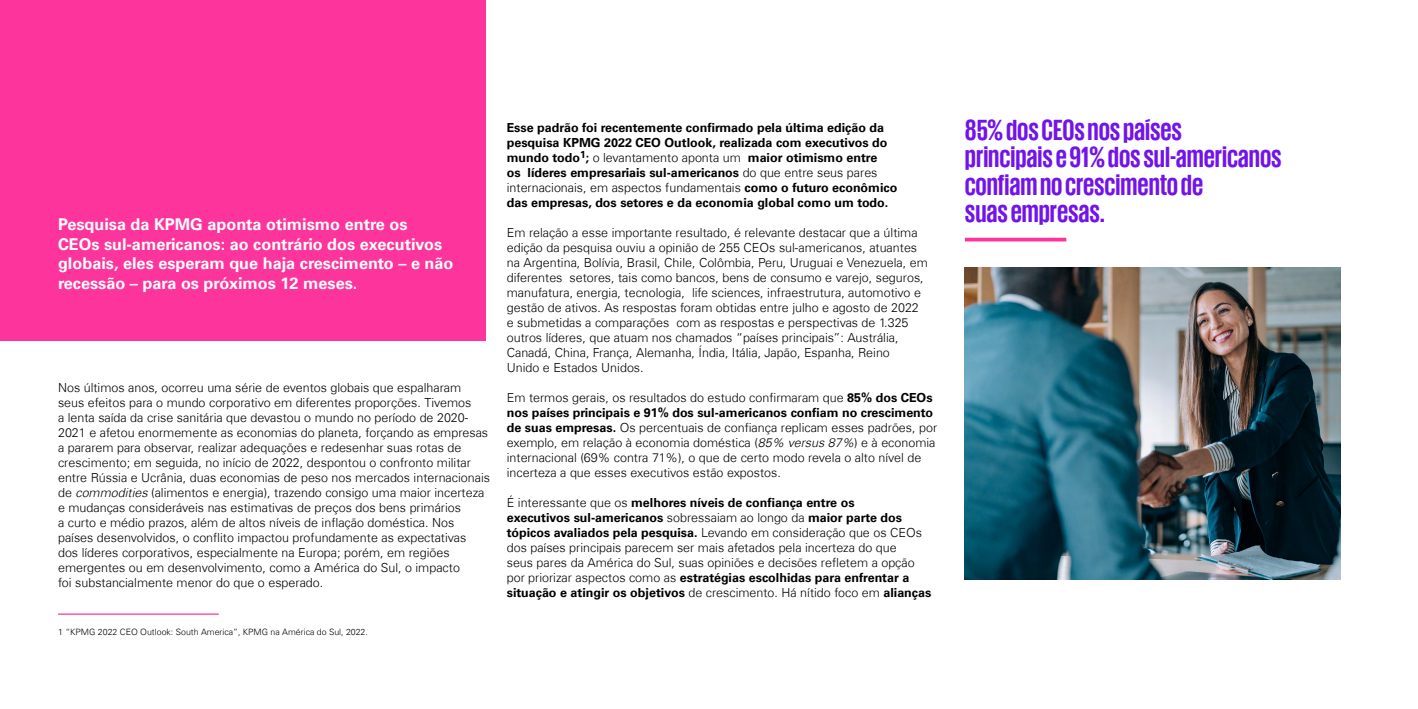
<style>
.page{position:relative;width:1418px;height:709px;background:#fff}
.page>*{position:absolute;margin:0;border:0;box-sizing:border-box;transform-origin:0 0}
.t1{font:700 30px/27.5px "KPMG";color:#7213e9}
.t2{font:700 16.25px/19.5px "Universfor KPMG";color:#fff}
.t3{font:300 12.5px/15px "Universfor KPMG";color:#000}
.t4{font:700 12.5px/15px "Universfor KPMG";color:#000}
.t5{font:300 8.75px "Universfor KPMG";color:#000}
.s1{font-style:italic}
.s2{font-weight:300}
.s3{font-weight:700}
</style>
<div class="page">
<div style="left:0;top:0;width:485px;height:340px;background:#fd349c"></div>
<img style="left:964px;top:268px;width:375px;height:311px">
<hr style="left:964px;top:238px;width:102px;height:3px;background:#fd349c">
<hr style="left:58px;top:613px;width:161px;height:1px;background:#fd349c">
<h2 class="t2" style="left:58px;top:215px;width:397px">Pesquisa da KPMG aponta otimismo entre os<br>CEOs sul-americanos: ao contrário dos executivos globais, eles esperam que haja crescimento – e não recessão – para os próximos 12 meses.</h2>
<p class="t3" style="left:58px;top:380px;width:433px">Nos últimos anos, ocorreu uma série de eventos globais que espalharam seus efeitos para o mundo corporativo em diferentes proporções. Tivemos<br>a lenta saída da crise sanitária que devastou o mundo no período de 2020- 2021 e afetou enormemente as economias do planeta, forçando as empresas a pararem para observar, realizar adequações e redesenhar suas rotas de crescimento; em seguida, no início de 2022, despontou o confronto militar entre Rússia e Ucrânia, duas economias de peso nos mercados internacionais de <span class="s1">commodities</span> (alimentos e energia), trazendo consigo uma maior incerteza e mudanças consideráveis nas estimativas de preços dos bens primários<br>a curto e médio prazos, além de altos níveis de inflação doméstica. Nos países desenvolvidos, o conflito impactou profundamente as expectativas<br>dos líderes corporativos, especialmente na Europa; porém, em regiões emergentes ou em desenvolvimento, como a América do Sul, o impacto<br>foi substancialmente menor do que o esperado.</p>
<p class="t5" style="left:58px;top:626px;width:311px">1 “KPMG 2022 CEO Outlook: South America”, KPMG na América do Sul, 2022.</p>
<p class="t4" style="left:507px;top:120px;width:392px">Esse padrão foi recentemente confirmado pela última edição da pesquisa KPMG 2022 CEO Outlook, realizada com executivos do mundo todo<sup>1</sup>; <span class="s2">o levantamento aponta um</span> maior otimismo entre<br>os líderes empresariais sul-americanos <span class="s2">do que entre seus pares internacionais, em aspectos fundamentais</span> como o futuro econômico das empresas, dos setores e da economia global como um todo.</p>
<p class="t3" style="left:507px;top:225px;width:422px">Em relação a esse importante resultado, é relevante destacar que a última edição da pesquisa ouviu a opinião de 255 CEOs sul-americanos, atuantes na Argentina, Bolívia, Brasil, Chile, Colômbia, Peru, Uruguai e Venezuela, em diferentes setores, tais como bancos, bens de consumo e varejo, seguros, manufatura, energia, tecnologia, life sciences, infraestrutura, automotivo e gestão de ativos. As respostas foram obtidas entre julho e agosto de 2022 e submetidas a comparações com as respostas e perspectivas de 1.325 outros líderes, que atuam nos chamados “países principais”: Austrália, Canadá, China, França, Alemanha, Índia, Itália, Japão, Espanha, Reino<br>Unido e Estados Unidos.</p>
<p class="t3" style="left:507px;top:390px;width:432px">Em termos gerais, os resultados do estudo confirmaram que <span class="s3">85% dos CEOs nos países principais e 91% dos sul-americanos confiam no crescimento de suas empresas.</span> Os percentuais de confiança replicam esses padrões, por exemplo, em relação à economia doméstica (<span class="s1">85% versus 87%</span>) e à economia internacional (69% contra 71%), o que de certo modo revela o alto nível de incerteza a que esses executivos estão expostos.</p>
<p class="t3" style="left:507px;top:495px;width:426px">É interessante que os <span class="s3">melhores níveis de confiança entre os<br>executivos sul-americanos</span> sobressaiam ao longo da <span class="s3">maior parte dos tópicos avaliados pela pesquisa.</span> Levando em consideração que os CEOs dos países principais parecem ser mais afetados pela incerteza do que<br>seus pares da América do Sul, suas opiniões e decisões refletem a opção por priorizar aspectos como as <span class="s3">estratégias escolhidas para enfrentar a situação e atingir os objetivos</span> de crescimento. Há nítido foco em <span class="s3">alianças</span></p>
<h1 class="t1" style="left:964px;top:115px;width:318px">85% dos CEOs nos países<br>principais e 91% dos sul-americanos confiam no crescimento de<br>suas empresas.</h1>
</div>
